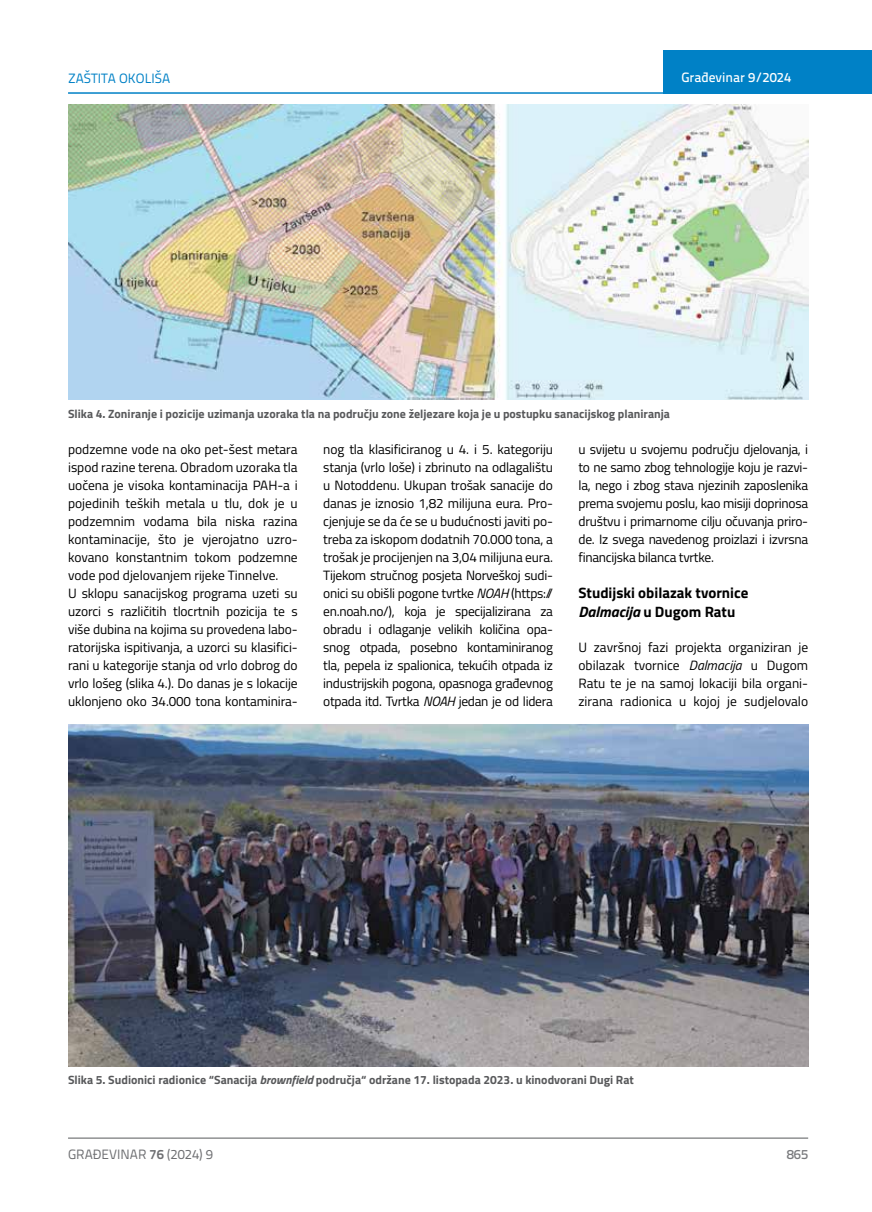
<style>
.page{position:relative;width:872px;height:1212px;background:#fff}
.page>*{position:absolute;margin:0;border:0;box-sizing:border-box;transform-origin:0 0}
.t1{font:700 15px/19.5px "Titillium";color:#000}
.t2{font:13.5px/18px "Titillium";letter-spacing:-.01em;color:#000;text-align:justify}
.t3{font:13.5px "Titillium Text 22 L";color:#6d6e71}
.t4{font:500 13.5px "Titillium Text 22 L";color:#fff}
.t5{font:13.5px "Titillium Text 22 L";color:#0081c6}
.t6{font:500 13.5px "Titillium Text 22 L";color:#797a7d}
.t7{font:700 12px "Titillium";color:#58595b}
.s1{font-style:italic}
.s2{font-weight:700}
</style>
<div class="page">
<div style="left:663px;top:50px;width:209px;height:44px;background:#0081c6"></div>
<hr style="left:68px;top:92px;width:804px;height:2px;background:#0081c6">
<hr style="left:68px;top:1138px;width:740px;height:1px;background:#58595b">
<img style="left:68px;top:104px;width:740px;height:295px">
<img style="left:68px;top:724px;width:740px;height:342px">
<p class="t5" style="left:68px;top:68px;width:104px">ZAŠTITA OKOLIŠA</p>
<p class="t4" style="left:681px;top:67px;width:111px">Građevinar 9/2024</p>
<p class="t7" style="left:68px;top:404px;width:603px">Slika 4. Zoniranje i pozicije uzimanja uzoraka tla na području zone željezare koja je u postupku sanacijskog planiranja</p>
<p class="t2" style="left:68px;top:439px;width:231px;text-align:left">podzemne vode na oko pet-šest metara ispod razine terena. Obradom uzoraka tla uočena je visoka kontaminacija PAH-a i pojedinih teških metala u tlu, dok je u podzemnim vodama bila niska razina kontaminacije, što je vjerojatno uzro&shy;kovano konstantnim tokom podzemne vode pod djelovanjem rijeke Tinnelve.<br>U sklopu sanacijskog programa uzeti su uzorci s različitih tlocrtnih pozicija te s više dubina na kojima su provedena labo&shy;ratorijska ispitivanja, a uzorci su klasifici&shy;rani u kategorije stanja od vrlo dobrog do vrlo lošeg (slika 4.). Do danas je s lokacije uklonjeno oko 34.000 tona kontaminira-</p>
<p class="t2" style="left:323px;top:439px;width:231px">nog tla klasificiranog u 4. i 5. kategoriju stanja (vrlo loše) i zbrinuto na odlagalištu u Notoddenu. Ukupan trošak sanacije do danas je iznosio 1,82 milijuna eura. Pro&shy;cjenjuje se da će se u budućnosti javiti po&shy;treba za iskopom dodatnih 70.000 tona, a trošak je procijenjen na 3,04 milijuna eura.<br>Tijekom stručnog posjeta Norveškoj sudi&shy;onici su obišli pogone tvrtke <span class="s1">NOAH</span> (https:// en.noah.no/), koja je specijalizirana za obradu i odlaganje velikih količina opa&shy;snog otpada, posebno kontaminiranog tla, pepela iz spalionica, tekućih otpada iz industrijskih pogona, opasnoga građevnog otpada itd. Tvrtka <span class="s1">NOAH</span> jedan je od lidera</p>
<p class="t2" style="left:578px;top:439px;width:231px">u svijetu u svojemu području djelovanja, i to ne samo zbog tehnologije koju je razvi&shy;la, nego i zbog stava njezinih zaposlenika prema svojemu poslu, kao misiji doprinosa društvu i primarnome cilju očuvanja priro&shy;de. Iz svega navedenog proizlazi i izvrsna financijska bilanca tvrtke.</p>
<p class="t1" style="left:578px;top:582px;width:171px">Studijski obilazak tvornice<br><span class="s1">Dalmacija</span> u Dugom Ratu</p>
<p class="t2" style="left:578px;top:638px;width:231px">U završnoj fazi projekta organiziran je obilazak tvornice <span class="s1">Dalmacija</span> u Dugom Ratu te je na samoj lokaciji bila organi&shy;zirana radionica u kojoj je sudjelovalo</p>
<p class="t7" style="left:68px;top:1071px;width:567px">Slika 5. Sudionici radionice “Sanacija <span class="s1">brownfield</span> područja“ održane 17. listopada 2023. u kinodvorani Dugi Rat</p>
<p class="t3" style="left:68px;top:1144px;width:146px">GRAĐEVINAR <span class="s2">76</span> (2024) 9</p>
<p class="t6" style="left:786px;top:1144px;width:23px">865</p>
</div>
